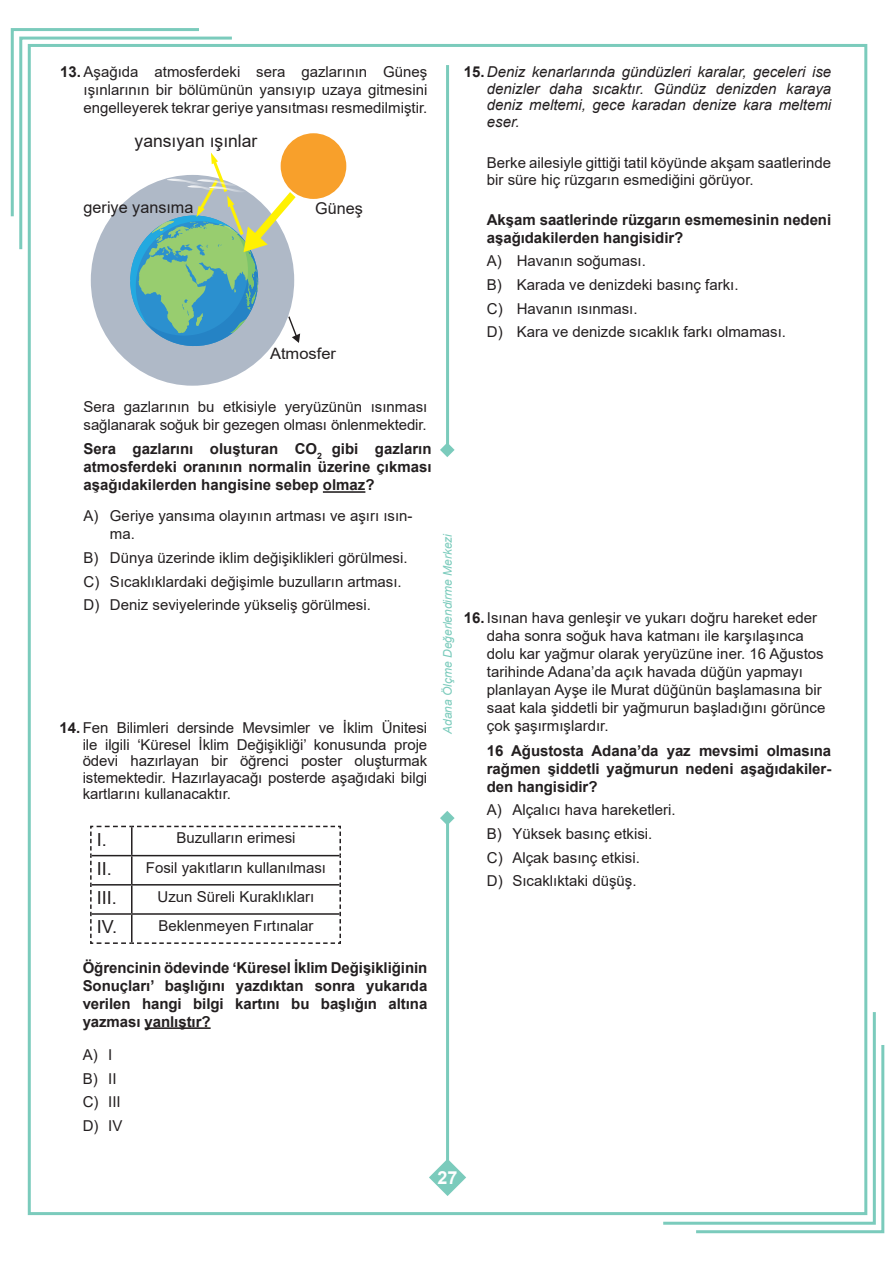
<style>
.page{position:relative;width:893px;height:1263px;background:#fff}
.page>*{position:absolute;margin:0;border:0;box-sizing:border-box;transform-origin:0 0}
.t1{font:18px "Arial";color:#231f20}
.t2{font:700 18px "Arial";color:#fff}
.t3{font:17.55px "Arial";color:#231f20}
.t4{font:16.2px "Arial";color:#231f20}
.t5{font:15.6px "Arial";color:#231f20;scale:1.06 1}
.t6{font:15px/23.7px "Arial";color:#231f20}
.t7{font:700 15px/18px "Arial";letter-spacing:-.005em;color:#231f20;text-align:justify}
.t8{font:italic 15px/16.5px "Arial";color:#231f20;text-align:justify}
.t9{font:italic 12px "Arial";color:#7bcbbc}
.s1{font-weight:700}
.s2{font-weight:700;font-style:normal}
.s3{font-size:18px}
</style>
<div class="page">
<hr style="left:446px;top:65px;width:3px;height:1097px;background:#7bcbbc">
<div style="left:436px;top:450px;width:23px;height:368px;background:#fff"></div>
<svg style="left:440px;top:811px;width:15px;height:13px"></svg>
<svg style="left:440px;top:444px;width:15px;height:13px"></svg>
<svg style="left:660px;top:1009px;width:216px;height:216px"></svg>
<svg style="left:693px;top:1042px;width:192px;height:192px"></svg>
<svg style="left:429px;top:1160px;width:37px;height:36px"></svg>
<div style="left:91px;top:175px;width:203px;height:211px;background:#afb9c7;border-radius:50%"></div>
<div style="left:281px;top:133px;width:65px;height:66px;background:#f8a02b;border-radius:50%"></div>
<svg style="left:10px;top:28px;width:293px;height:318px"></svg>
<hr style="left:323px;top:491px;width:42px;height:2px;background:#231f20">
<svg style="left:90px;top:825px;width:251px;height:119px"></svg>
<hr style="left:145px;top:1027px;width:66px;height:2px;background:#231f20">
<p class="t6" style="left:84px;top:63px;width:345px;line-height:18px;text-align:justify;text-indent:-24px"><span class="s1">13.</span> Aşağıda atmosferdeki sera gazlarının Güneş ışınlarının bir bölümünün yansıyıp uzaya gitmesini engelleyerek tekrar geriye yansıtması resmedilmiştir.</p>
<p class="t3" style="left:135px;top:128px;width:124px">yansıyan ışınlar</p>
<p class="t4" style="left:84px;top:196px;width:111px">geriye yansıma</p>
<p class="t4" style="left:315px;top:197px;width:49px">Güneş</p>
<p class="t5" style="left:270px;top:342px;width:64px">Atmosfer</p>
<p class="t8" style="left:487px;top:64px;width:346px;text-indent:-23px"><span class="s2">15.</span> Deniz kenarlarında gündüzleri karalar, geceleri ise denizler daha sıcaktır. Gündüz denizden karaya deniz meltemi, gece karadan denize kara meltemi eser.</p>
<p class="t6" style="left:487px;top:155px;width:346px;line-height:16.5px">Berke ailesiyle gittiği tatil köyünde akşam saatlerinde bir süre hiç rüzgarın esmediğini görüyor.</p>
<p class="t7" style="left:487px;top:211px;width:346px">Akşam saatlerinde rüzgarın esmemesinin nedeni aşağıdakilerden hangisidir?</p>
<p class="t6" style="left:487px;top:249px;width:301px">A) Havanın soğuması.<br>B) Karada ve denizdeki basınç farkı.<br>C) Havanın ısınması.<br>D) Kara ve denizde sıcaklık farkı olmaması.</p>
<p class="t6" style="left:84px;top:397px;width:345px;line-height:18px">Sera gazlarının bu etkisiyle yeryüzünün ısınması sağlanarak soğuk bir gezegen olması önlenmektedir.</p>
<p class="t7" style="left:84px;top:440px;width:349px">Sera gazlarını oluşturan CO<sub>2</sub> gibi gazların atmosferdeki oranının normalin üzerine çıkması aşağıdakilerden hangisine sebep olmaz?</p>
<p class="t6" style="left:110px;top:507px;width:304px;line-height:18px;text-indent:-26px">A) Geriye yansıma olayının artması ve aşırı ısın&shy;ma.</p>
<p class="t6" style="left:84px;top:546px;width:325px">B) Dünya üzerinde iklim değişiklikleri görülmesi.<br>C) Sıcaklıklardaki değişimle buzulların artması.<br>D) Deniz seviyelerinde yükseliş görülmesi.</p>
<p class="t6" style="left:83px;top:719px;width:346px;line-height:16.5px;text-align:justify;text-indent:-23px"><span class="s1">14.</span>Fen Bilimleri dersinde Mevsimler ve İklim Ünitesi ile ilgili ‘Küresel İklim Değişikliği’ konusunda proje ödevi hazırlayan bir öğrenci poster oluşturmak istemektedir. Hazırlayacağı posterde aşağıdaki bilgi kartlarını kullanacaktır.</p>
<p class="t1" style="left:97px;top:827px;width:12px">I.</p>
<p class="t6" style="left:97px;top:823px;width:231px;line-height:29.2px;text-indent:80px">Buzulların erimesi<br><span class="s3">II.</span> Fosil yakıtların kullanılması</p>
<p class="t1" style="left:97px;top:885px;width:22px">III.</p>
<p class="t6" style="left:97px;top:882px;width:219px;line-height:29.2px;text-align:right">Uzun Süreli Kuraklıkları<br><span class="s3">IV.</span> Beklenmeyen Fırtınalar</p>
<p class="t7" style="left:83px;top:958px;width:346px">Öğrencinin ödevinde ‘Küresel İklim Değişikliğinin Sonuçları’ başlığını yazdıktan sonra yukarıda verilen hangi bilgi kartını bu başlığın altına yazması yanlıştır?</p>
<p class="t6" style="left:83px;top:1043px;width:41px">A) I<br>B) II<br>C) III<br>D) IV</p>
<p class="t9" style="left:440px;top:734px;width:202px;rotate:-90deg">Adana Ölçme Değerlendirme Merkezi</p>
<p class="t6" style="left:487px;top:608px;width:340px;line-height:18px;text-indent:-23px"><span class="s1">16.</span> Isınan hava genleşir ve yukarı doğru hareket eder daha sonra soğuk hava katmanı ile karşılaşınca dolu kar yağmur olarak yeryüzüne iner. 16 Ağustos tarihinde Adana’da açık havada düğün yapmayı planlayan Ayşe ile Murat düğünün başlamasına bir saat kala şiddetli bir yağmurun başladığını görünce çok şaşırmışlardır.</p>
<p class="t7" style="left:487px;top:742px;width:346px">16 Ağustosta Adana’da yaz mevsimi olmasına rağmen şiddetli yağmurun nedeni aşağıdakiler&shy;den hangisidir?</p>
<p class="t6" style="left:487px;top:798px;width:190px">A) Alçalıcı hava hareketleri.<br>B) Yüksek basınç etkisi.<br>C) Alçak basınç etkisi.<br>D) Sıcaklıktaki düşüş.</p>
<p class="t2" style="left:438px;top:1165px;width:22px">27</p>
</div>
